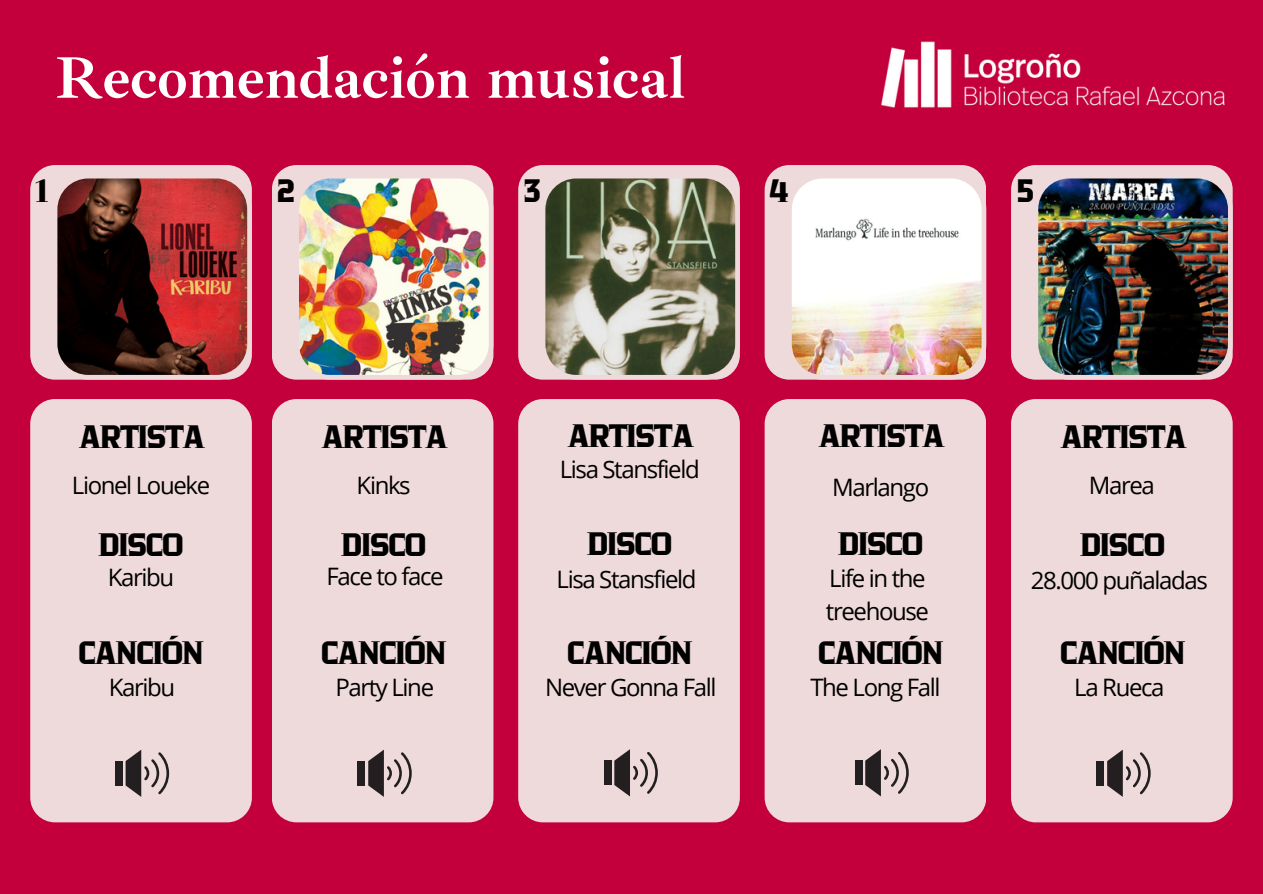
<style>
.page{position:relative;width:1263px;height:894px;background:#fff}
.page>*{position:absolute;margin:0;border:0;box-sizing:border-box;transform-origin:0 0}
.t1{font:700 60px "Ibarra Real Nova";color:#fff}
.t2{font:31.5px "Zantiqa 4 F";letter-spacing:-.055em;color:#000}
.t3{font:24px/32.7px "Open Sans";letter-spacing:-.055em;color:#000}
</style>
<div class="page">
<div style="left:0;top:0;width:1263px;height:893px;background:#c3003b"></div>
<div style="left:30px;top:165px;width:222px;height:214px;background:#efdadb;border-radius:25px"></div>
<div style="left:30px;top:399px;width:222px;height:423px;background:#efdadb;border-radius:25px"></div>
<svg style="left:57px;top:174px;width:195px;height:205px;background:#732f2d"></svg>
<div style="left:272px;top:165px;width:221px;height:214px;background:#efdadb;border-radius:25px"></div>
<div style="left:272px;top:399px;width:221px;height:423px;background:#efdadb;border-radius:25px"></div>
<img style="left:299px;top:174px;width:194px;height:205px">
<div style="left:518px;top:165px;width:222px;height:214px;background:#efdadb;border-radius:25px"></div>
<div style="left:518px;top:399px;width:222px;height:423px;background:#efdadb;border-radius:25px"></div>
<svg style="left:545px;top:174px;width:195px;height:205px"></svg>
<div style="left:765px;top:165px;width:221px;height:214px;background:#efdadb;border-radius:25px"></div>
<div style="left:765px;top:399px;width:221px;height:423px;background:#efdadb;border-radius:25px"></div>
<img style="left:791px;top:174px;width:195px;height:205px">
<div style="left:1011px;top:165px;width:222px;height:214px;background:#efdadb;border-radius:25px"></div>
<div style="left:1011px;top:399px;width:222px;height:423px;background:#efdadb;border-radius:25px"></div>
<img style="left:1038px;top:174px;width:195px;height:205px">
<div style="left:115px;top:761px;width:8px;height:24px;background:#231f20"></div>
<svg style="left:126px;top:749px;width:43px;height:47px"></svg>
<div style="left:358px;top:761px;width:7px;height:24px;background:#231f20"></div>
<svg style="left:368px;top:749px;width:44px;height:47px"></svg>
<div style="left:604px;top:760px;width:7px;height:24px;background:#231f20"></div>
<svg style="left:614px;top:749px;width:44px;height:47px"></svg>
<div style="left:855px;top:760px;width:7px;height:24px;background:#231f20"></div>
<svg style="left:865px;top:749px;width:44px;height:47px"></svg>
<div style="left:1097px;top:761px;width:7px;height:24px;background:#231f20"></div>
<svg style="left:1107px;top:749px;width:44px;height:47px"></svg>
<img style="left:881px;top:41px;width:344px;height:67px">
<h2 class="t1" style="left:55px;top:41px;width:631px">Recomendación musical</h2>
<p class="t2" style="left:35px;top:178px;width:16px">1</p>
<h2 class="t2" style="left:277px;top:178px;width:21px">2</h2>
<p class="t2" style="left:523px;top:178px;width:21px">3</p>
<p class="t2" style="left:769px;top:178px;width:21px">4</p>
<p class="t2" style="left:1016px;top:178px;width:21px">5</p>
<p class="t2" style="left:79px;top:423px;width:128px">ARTISTA</p>
<p class="t2" style="left:321px;top:423px;width:128px">ARTISTA</p>
<h2 class="t2" style="left:568px;top:423px;width:128px">ARTISTA</h2>
<p class="t2" style="left:818px;top:423px;width:128px">ARTISTA</p>
<p class="t2" style="left:1060px;top:423px;width:128px">ARTISTA</p>
<h2 class="t3" style="left:72px;top:468px;width:140px">Lionel Loueke</h2>
<h2 class="t3" style="left:357px;top:468px;width:56px">Kinks</h2>
<p class="t3" style="left:560px;top:452px;width:141px">Lisa Stansfield</p>
<h2 class="t3" style="left:832px;top:469px;width:99px">Marlango</h2>
<p class="t3" style="left:1089px;top:468px;width:68px">Marea</p>
<h2 class="t2" style="left:98px;top:531px;width:87px">DISCO</h2>
<p class="t2" style="left:341px;top:531px;width:87px">DISCO</p>
<p class="t2" style="left:587px;top:531px;width:87px">DISCO</p>
<p class="t2" style="left:838px;top:531px;width:87px">DISCO</p>
<h2 class="t2" style="left:1080px;top:531px;width:87px">DISCO</h2>
<p class="t3" style="left:108px;top:560px;width:68px">Karibu</p>
<p class="t3" style="left:326px;top:559px;width:119px">Face to face</p>
<p class="t3" style="left:1031px;top:563px;width:179px">28.000 puñaladas</p>
<p class="t3" style="left:826px;top:561px;width:105px">Life in the treehouse</p>
<h2 class="t3" style="left:557px;top:561px;width:141px">Lisa Stansfield</h2>
<p class="t2" style="left:78px;top:640px;width:127px">CANCIÓN</p>
<h2 class="t3" style="left:109px;top:670px;width:68px">Karibu</h2>
<p class="t2" style="left:321px;top:640px;width:127px">CANCIÓN</p>
<p class="t3" style="left:335px;top:670px;width:100px">Party Line</p>
<h2 class="t2" style="left:567px;top:639px;width:127px">CANCIÓN</h2>
<p class="t3" style="left:545px;top:670px;width:173px">Never Gonna Fall</p>
<p class="t2" style="left:818px;top:639px;width:127px">CANCIÓN</p>
<h2 class="t3" style="left:810px;top:670px;width:132px">The Long Fall</h2>
<p class="t2" style="left:1060px;top:640px;width:127px">CANCIÓN</p>
<p class="t3" style="left:1074px;top:670px;width:92px">La Rueca</p>
</div>
